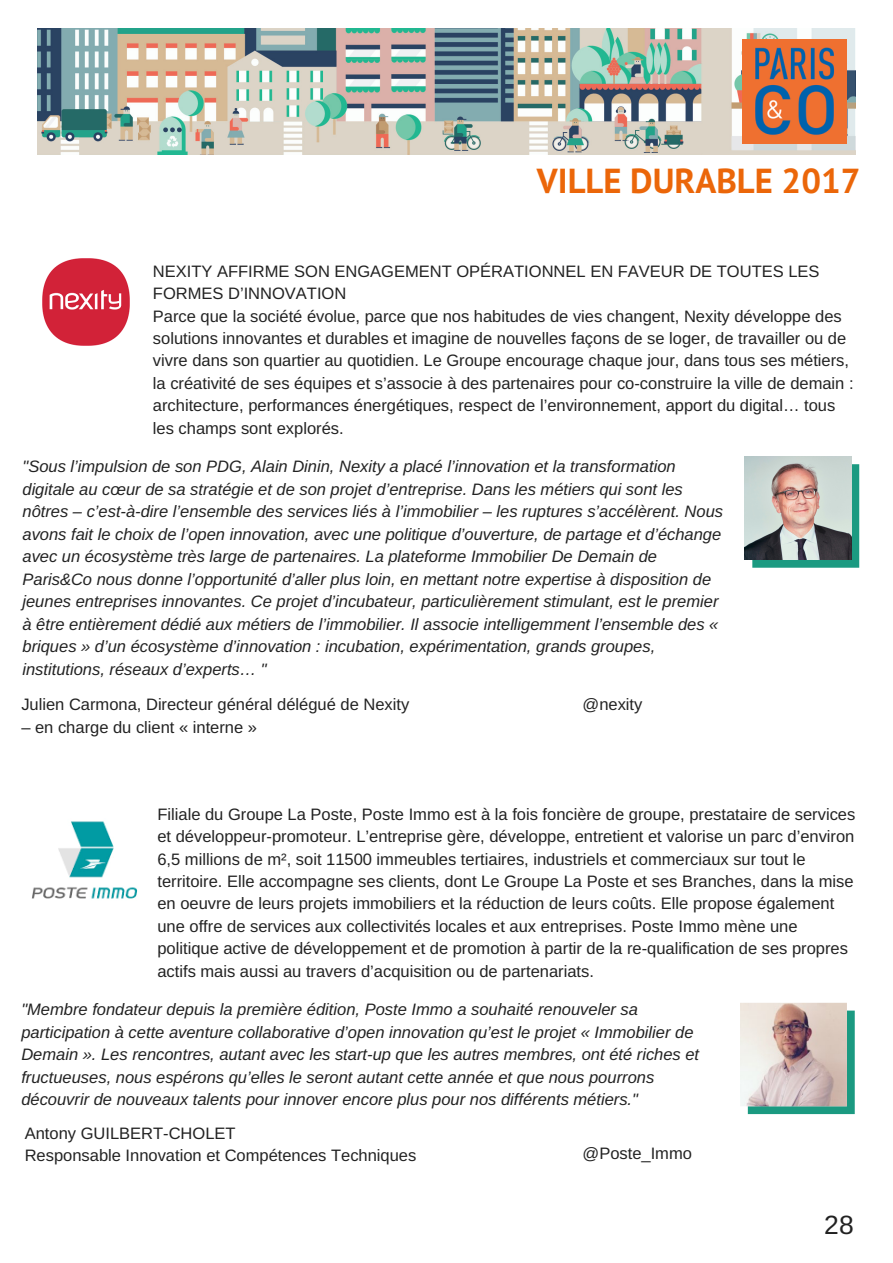
<style>
.page{position:relative;width:893px;height:1263px;background:#fff}
.page>*{position:absolute;margin:0;border:0;box-sizing:border-box;transform-origin:0 0}
.t1{font:700 34.65px "PT Sans";color:#eb6609}
.t2{font:26.4px "Arimo";color:#222}
.t3{font:16.5px/22.5px "Arimo";color:#222}
.t4{font:italic 16.5px/22.5px "Arimo";color:#222}
.s1{font-family:"Liberation Sans"}
</style>
<div class="page">
<svg style="left:752px;top:464px;width:107px;height:104px;background:#289d86"></svg>
<img style="left:744px;top:456px;width:107px;height:104px">
<img style="left:43px;top:259px;width:86px;height:86px">
<img style="left:37px;top:28px;width:818px;height:126px">
<img style="left:742px;top:39px;width:104px;height:105px">
<img style="left:32px;top:821px;width:106px;height:78px">
<svg style="left:747px;top:1010px;width:107px;height:104px;background:#2d9e87"></svg>
<img style="left:740px;top:1003px;width:106px;height:103px">
<h1 class="t1" style="left:537px;top:158px;width:325px">VILLE DURABLE 2017</h1>
<p class="t3" style="left:153px;top:260px;width:702px">NEXITY AFFIRME SON ENGAGEMENT OPÉRATIONNEL EN FAVEUR DE TOUTES LES FORMES D’INNOVATION<br>Parce que la société évolue, parce que nos habitudes de vies changent, Nexity développe des solutions innovantes et durables et imagine de nouvelles façons de se loger, de travailler ou de vivre dans son quartier au quotidien. Le Groupe encourage chaque jour, dans tous ses métiers, la créativité de ses équipes et s’associe à des partenaires pour co-construire la ville de demain : architecture, performances énergétiques, respect de l’environnement, apport du digital<span class="s1">…</span> tous les champs sont explorés.</p>
<p class="t4" style="left:22px;top:455px;width:702px">"Sous l’impulsion de son PDG, Alain Dinin, Nexity a placé l’innovation et la transformation digitale au cœur de sa stratégie et de son projet d’entreprise. Dans les métiers qui sont les nôtres – c’est-à-dire l’ensemble des services liés à l’immobilier – les ruptures s’accélèrent. Nous avons fait le choix de l’open innovation, avec une politique d’ouverture, de partage et d’échange avec un écosystème très large de partenaires. La plateforme Immobilier De Demain de Paris&amp;Co nous donne l’opportunité d’aller plus loin, en mettant notre expertise à disposition de jeunes entreprises innovantes. Ce projet d’incubateur, particulièrement stimulant, est le premier à être entièrement dédié aux métiers de l’immobilier. Il associe intelligemment l’ensemble des « briques » d’un écosystème d’innovation : incubation, expérimentation, grands groupes, institutions, réseaux d’experts<span class="s1">…</span> "</p>
<p class="t3" style="left:21px;top:693px;width:389px">Julien Carmona, Directeur général délégué de Nexity</p>
<p class="t3" style="left:582px;top:693px;width:61px">@nexity</p>
<p class="t3" style="left:21px;top:716px;width:237px">– en charge du client « interne »</p>
<p class="t3" style="left:157px;top:802px;width:699px">Filiale du Groupe La Poste, Poste Immo est à la fois foncière de groupe, prestataire de services et développeur-promoteur. L’entreprise gère, développe, entretient et valorise un parc d’environ 6,5 millions de m², soit 11500 immeubles tertiaires, industriels et commerciaux sur tout le territoire. Elle accompagne ses clients, dont Le Groupe La Poste et ses Branches, dans la mise en oeuvre de leurs projets immobiliers et la réduction de leurs coûts. Elle propose également une offre de services aux collectivités locales et aux entreprises. Poste Immo mène une politique active de développement et de promotion à partir de la re-qualification de ses propres actifs mais aussi au travers d’acquisition ou de partenariats.</p>
<p class="t4" style="left:21px;top:998px;width:679px">"Membre fondateur depuis la première édition, Poste Immo a souhaité renouveler sa participation à cette aventure collaborative d’open innovation qu’est le projet « Immobilier de Demain ». Les rencontres, autant avec les start-up que les autres membres, ont été riches et fructueuses, nous espérons qu’elles le seront autant cette année et que nous pourrons découvrir de nouveaux talents pour innover encore plus pour nos différents métiers."</p>
<p class="t3" style="left:582px;top:1142px;width:111px">@Poste_Immo</p>
<p class="t3" style="left:25px;top:1122px;width:393px">Antony GUILBERT-CHOLET<br>Responsable Innovation et Compétences Techniques</p>
<h2 class="t2" style="left:824px;top:1210px;width:31px">28</h2>
</div>
